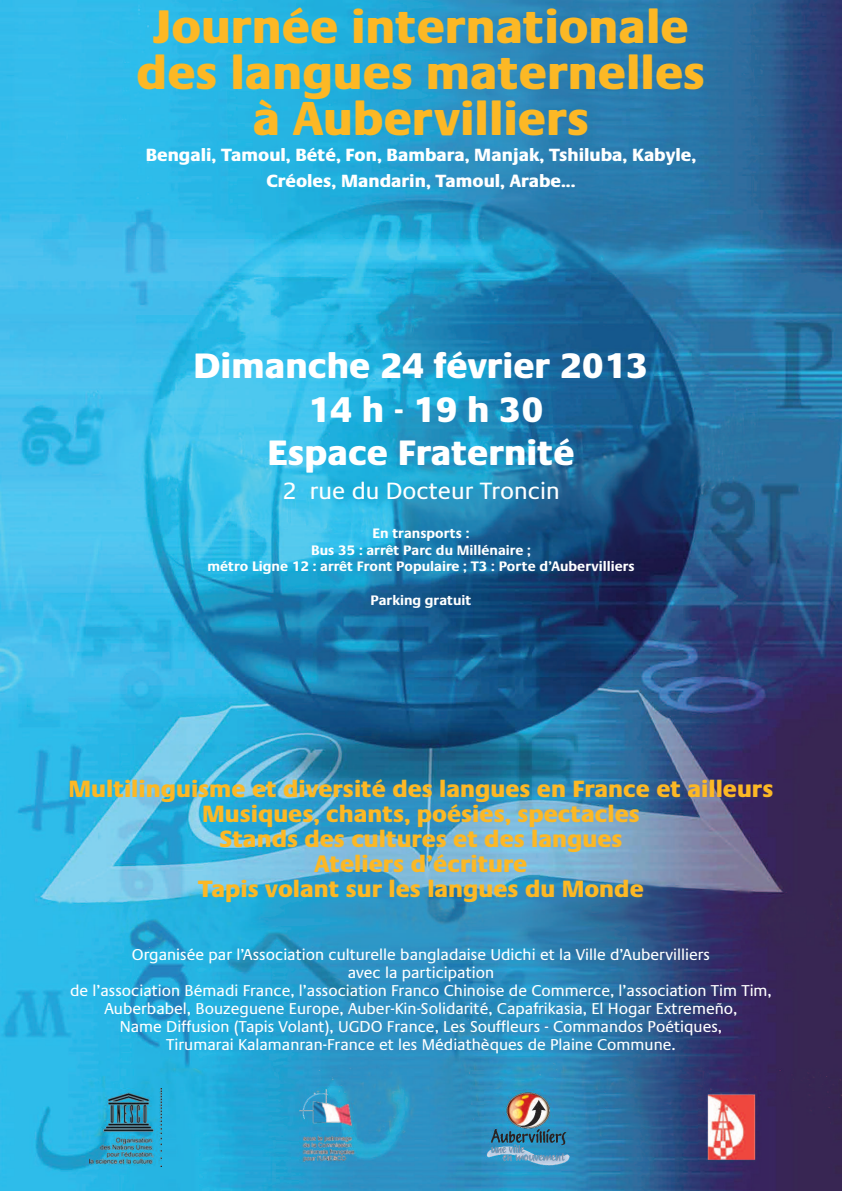
<style>
.page{position:relative;width:842px;height:1191px;background:#fff}
.page>*{position:absolute;margin:0;border:0;box-sizing:border-box;transform-origin:0 0}
.t1{font:800 48px/46px "Praxis LT Pro";color:#fcb825;text-align:center}
.t2{font:800 36px/43.2px "Praxis LT Pro";color:#fff;text-align:center}
.t3{font:800 24px/25px "Praxis LT Pro";color:#fcb825;text-align:center}
.t4{font:24px "Praxis LT Pro";color:#fff}
.t5{font:800 18px/26px "Praxis LT Pro";color:#fff;text-align:center}
.t6{font:16px/18px "Praxis LT Pro";color:#fff;text-align:center}
.t7{font:700 14px/16.8px "Praxis LT Pro";color:#fff;text-align:center}
</style>
<div class="page">
<img style="left:0;top:0;width:842px;height:1191px">
<img style="left:90px;top:1088px;width:72px;height:78px">
<img style="left:300px;top:1086px;width:56px;height:76px">
<img style="left:485px;top:1089px;width:88px;height:80px">
<img style="left:699px;top:1090px;width:64px;height:71px">
<h1 class="t1" style="left:137px;top:9px;width:570px">Journée internationale des langues maternelles à Aubervilliers</h1>
<p class="t5" style="left:146px;top:144px;width:552px">Bengali, Tamoul, Bété, Fon, Bambara, Manjak, Tshiluba, Kabyle,<br>Créoles, Mandarin, Tamoul, Arabe...</p>
<h2 class="t2" style="left:193px;top:348px;width:456px">Dimanche 24 février 2013<br>14h-19h30<br>Espace Fraternité</h2>
<h3 class="t4" style="left:282px;top:483px;width:279px">2 rue du Docteur Troncin</h3>
<p class="t7" style="left:207px;top:526px;width:429px">En transports :<br>Bus 35 : arrêt Parc du Millénaire ;<br>métro Ligne 12 : arrêt Front Populaire ; T3 : Porte d’Aubervilliers</p>
<p class="t7" style="left:370px;top:593px;width:102px">Parking gratuit</p>
<h3 class="t3" style="left:69px;top:779px;width:706px">Multilinguisme et diversité des langues en France et ailleurs Musiques, chants, poésies, spectacles<br>Stands des cultures et des langues<br>Ateliers d’écriture<br>Tapis volant sur les langues du Monde</h3>
<p class="t6" style="left:70px;top:947px;width:703px">Organisée par l’Association culturelle bangladaise Udichi et la Ville d’Aubervilliers<br>avec la participation<br>de l’association Bémadi France, l’association Franco Chinoise de Commerce, l’association Tim Tim, Auberbabel, Bouzeguene Europe, Auber-Kin-Solidarité, Capafrikasia, El Hogar Extremeño,<br>Name Diffusion (Tapis Volant), UGDO France, Les Souffleurs - Commandos Poétiques,<br>Tirumarai Kalamanran-France et les Médiathèques de Plaine Commune.</p>
</div>
